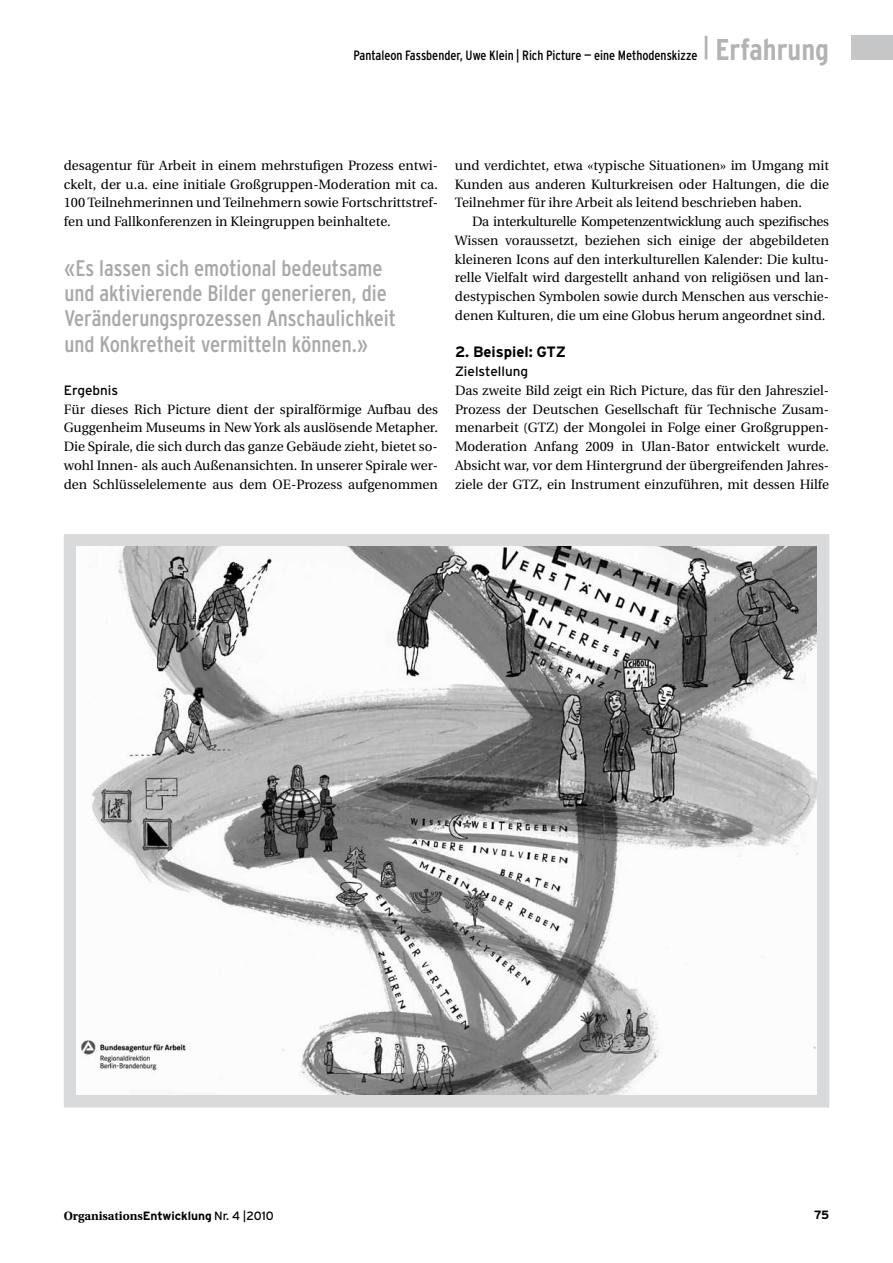
<style>
.page{position:relative;width:893px;height:1263px;background:#fff}
.page>*{position:absolute;margin:0;border:0;box-sizing:border-box;transform-origin:0 0}
.t1{font:condensed 22.5px/25.5px "Interstate";color:#a7a8aa}
.t2{font:700 15px "Interstate";color:#000}
.t3{font:13.5px/18.8px "Utopia";color:#000;text-align:justify}
.t4{font:condensed 13.5px "Interstate";color:#000}
.t5{font:13.5px "Interstate";color:#000}
.t6{font:700 12px "Utopia";color:#000}
.t7{font:700 12px "Interstate";color:#000}
.s1{font-weight:700;font-size:30px;color:#b1b3b4}
.s2{font-family:"Interstate"}
.s3{font-family:"Interstate";font-weight:400}
</style>
<div class="page">
<div style="left:852px;top:36px;width:41px;height:24px;background:#c5c6c8"></div>
<div style="left:64px;top:534px;width:765px;height:573px;background:#d9dadb"></div>
<img style="left:77px;top:546px;width:739px;height:549px">
<p class="t4" style="left:353px;top:47px;width:477px">Pantaleon Fassbender, Uwe Klein | Rich Picture — eine Methodenskizze <sup>|</sup> <span class="s1">Erfahrung</span></p>
<p class="t3" style="left:64px;top:156px;width:376px;text-align:left">desagentur für Arbeit in einem mehrstufigen Prozess entwi&shy;ckelt, der u.a. eine initiale Großgruppen-Moderation mit ca.<br>100 Teilnehmerinnen und Teilnehmern sowie Fortschrittstref&shy;fen und Fallkonferenzen in Kleingruppen beinhaltete.</p>
<h1 class="t1" style="left:64px;top:255px;width:333px">«Es lassen sich emotional bedeutsame und aktivierende Bilder generieren, die Veränderungsprozessen Anschaulichkeit und Konkretheit vermitteln können.»</h1>
<p class="t5" style="left:64px;top:382px;width:56px">Ergebnis</p>
<p class="t3" style="left:64px;top:400px;width:376px">Für dieses Rich Picture dient der spiralförmige Aufbau des Guggenheim Museums in New York als auslösende Metapher.<br>Die Spirale, die sich durch das ganze Gebäude zieht, bietet so&shy;wohl Innen- als auch Außenansichten. In unserer Spirale wer&shy;den Schlüsselelemente aus dem OE-Prozess aufgenommen</p>
<p class="t3" style="left:455px;top:156px;width:376px">und verdichtet, etwa «typische Situationen» im Umgang mit Kunden aus anderen Kulturkreisen oder Haltungen, die die Teilnehmer für ihre Arbeit als leitend beschrieben haben.</p>
<p class="t3" style="left:455px;top:212px;width:376px;text-align:left;text-indent:17px">Da interkulturelle Kompetenzentwicklung auch spezifisches Wissen voraussetzt, beziehen sich einige der abgebildeten kleineren Icons auf den interkulturellen Kalender: Die kultu&shy;relle Vielfalt wird dargestellt anhand von religiösen und lan&shy;destypischen Symbolen sowie durch Menschen aus verschie&shy;denen Kulturen, die um eine Globus herum angeordnet sind.</p>
<p class="t2" style="left:455px;top:344px;width:113px">2. Beispiel: GTZ</p>
<p class="t5" style="left:455px;top:364px;width:75px">Zielstellung</p>
<p class="t3" style="left:455px;top:381px;width:376px">Das zweite Bild zeigt ein Rich Picture, das für den Jahresziel-Prozess der Deutschen Gesellschaft für Technische Zusam&shy;menarbeit (GTZ) der Mongolei in Folge einer Großgruppen-Moderation Anfang 2009 in Ulan-Bator entwickelt wurde.<br>Absicht war, vor dem Hintergrund der übergreifenden Jahres&shy;ziele der GTZ, ein Instrument einzuführen, mit dessen Hilfe</p>
<p class="t6" style="left:64px;top:1209px;width:211px">Organisations<span class="s2">Entwicklung</span> <span class="s3">Nr. 4 |2010</span></p>
<p class="t7" style="left:814px;top:1208px;width:16px">75</p>
</div>
